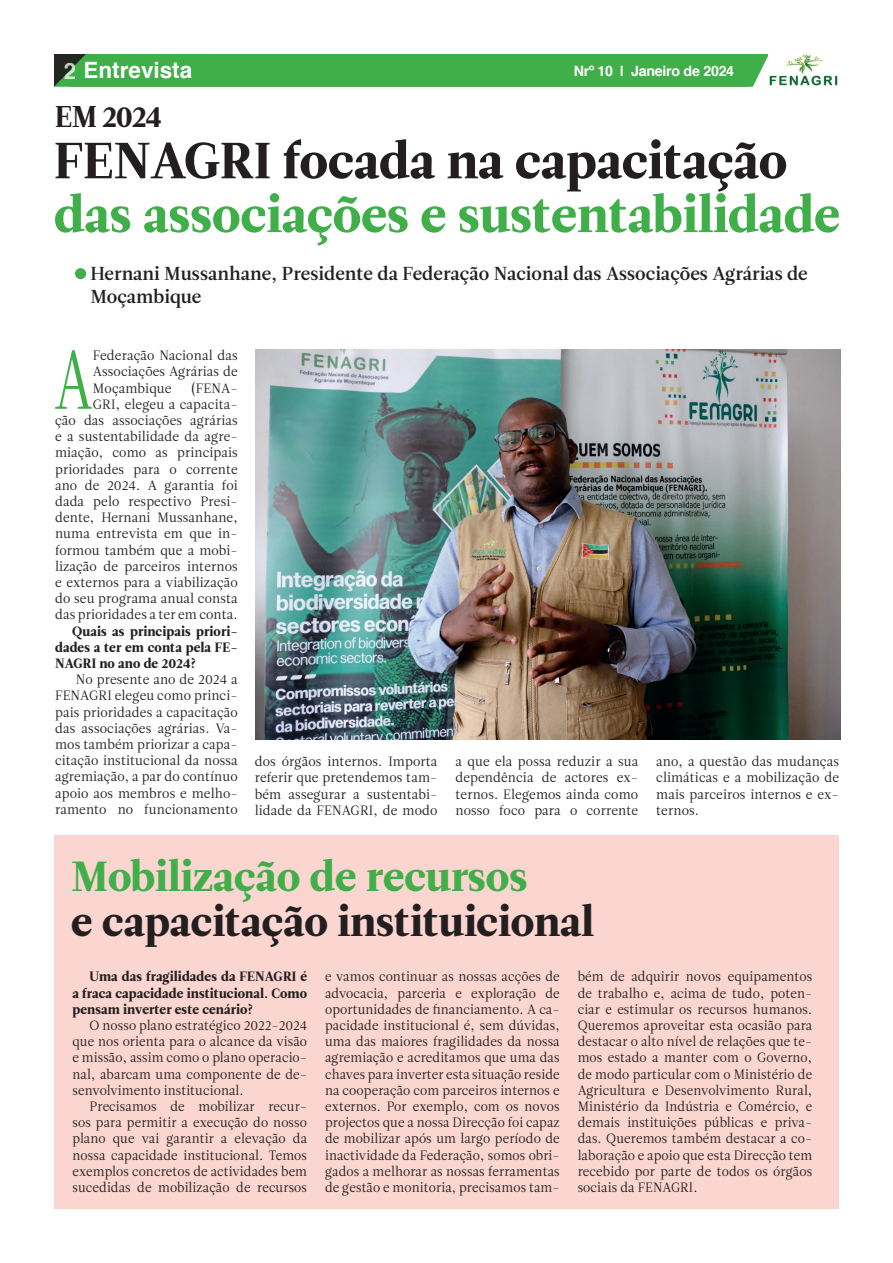
<style>
.page{position:relative;width:893px;height:1263px;background:#fff}
.page>*{position:absolute;margin:0;border:0;box-sizing:border-box;transform-origin:0 0}
.t1{font:82.95px "Leitura Roman 1";color:#40ae49;scale:.65 1}
.t2{font:50.7px "Leitura Roman 4";color:#40ae49}
.t3{font:50.7px "Leitura Roman 4";color:#231f20}
.t4{font:42px "Leitura Roman 4";color:#231f20}
.t5{font:42px "Leitura Roman 4";color:#40ae49}
.t6{font:30px "Leitura Roman 4";letter-spacing:-.03em;color:#231f20;scale:.95 1}
.t7{font:700 22.5px "Helvetica";color:#fff}
.t8{font:18.75px/22.5px "Leitura Roman 3";color:#231f20}
.t9{font:700 14.25px "Helvetica";letter-spacing:-.02em;color:#fff}
.t10{font:13.5px/16.2px "Leitura Roman 1";letter-spacing:.01em;color:#231f20;text-align:justify;scale:.95 1}
.t11{font:13.5px/16.2px "Leitura Roman 1";letter-spacing:.01em;color:#231f20;text-align:justify}
.t12{font:13.5px/16.2px "Leitura Roman 4";letter-spacing:.01em;color:#231f20;text-align:justify}
</style>
<div class="page">
<div style="left:54px;top:54px;width:714px;height:33px;background:#40ae49"></div>
<img style="left:769px;top:54px;width:69px;height:32px">
<div style="left:54px;top:835px;width:785px;height:373px;background:#fbd5cf"></div>
<img style="left:256px;top:350px;width:584px;height:389px">
<div style="left:75px;top:268px;width:11px;height:11px;background:#40ae49;border-radius:50%"></div>
<h3 class="t7" style="left:63px;top:52px;width:130px">2 Entrevista</h3>
<p class="t9" style="left:574px;top:59px;width:162px">Nrº 10 | Janeiro de 2024</p>
<h3 class="t6" style="left:55px;top:99px;width:114px">EM 2024</h3>
<h2 class="t3" style="left:54px;top:131px;width:735px">FENAGRI focada na capacitação</h2>
<h2 class="t2" style="left:54px;top:184px;width:787px">das associações e sustentabilidade</h2>
<h3 class="t8" style="left:90px;top:263px;width:719px">Hernani Mussanhane, Presidente da Federação Nacional das Associações Agrárias de<br>Moçambique</h3>
<h1 class="t1" style="left:55px;top:332px;width:60px">A</h1>
<p class="t11" style="left:93px;top:348px;width:146px">Federação Nacional das Associações Agrárias de Moçambique</p>
<p class="t11" style="left:55px;top:380px;width:184px;text-align:right">(FENA-<br>GRI, elegeu a capacita-<br>ção das associações agrárias e a sustentabilidade da agre&shy;miação, como as principais prioridades para o corrente ano de 2024. A garantia foi dada pelo respectivo Presi&shy;dente, Hernani Mussanhane, numa entrevista em que in&shy;formou também que a mobi&shy;lização de parceiros internos e externos para a viabilização do seu programa anual consta das prioridades a ter em conta.</p>
<p class="t12" style="left:55px;top:623px;width:184px;text-indent:17px">Quais as principais priori&shy;dades a ter em conta pela FE-NAGRI no ano de 2024?</p>
<p class="t11" style="left:55px;top:672px;width:184px;text-indent:21px">No presente ano de 2024 a FENAGRI elegeu como princi&shy;pais prioridades a capacitação das associações agrárias. Va&shy;mos também priorizar a capa&shy;citação institucional da nossa agremiação, a par do contínuo apoio aos membros e melho&shy;ramento no funcionamento</p>
<p class="t11" style="left:255px;top:754px;width:184px">dos órgãos internos. Importa referir que pretendemos tam&shy;bém assegurar a sustentabi&shy;lidade da FENAGRI, de modo</p>
<p class="t11" style="left:455px;top:754px;width:184px">a que ela possa reduzir a sua dependência de actores ex&shy;ternos. Elegemos ainda como nosso foco para o corrente</p>
<p class="t11" style="left:656px;top:754px;width:184px">ano, a questão das mudanças climáticas e a mobilização de mais parceiros internos e ex&shy;ternos.</p>
<h3 class="t5" style="left:71px;top:852px;width:458px">Mobilização de recursos</h3>
<h3 class="t4" style="left:71px;top:897px;width:524px">e capacitação instituicional</h3>
<p class="t12" style="left:72px;top:969px;width:236px;text-indent:17px">Uma das fragilidades da FENAGRI é a fraca capacidade institucional. Como pensam inverter este cenário?</p>
<p class="t10" style="left:72px;top:1017px;width:248px;text-indent:17px">O nosso plano estratégico 2022-2024 que nos orienta para o alcance da visão e missão, assim como o plano operacio&shy;nal, abarcam uma componente de de&shy;senvolvimento institucional.</p>
<p class="t10" style="left:72px;top:1098px;width:248px;text-indent:17px">Precisamos de mobilizar recur&shy;sos para permitir a execução do nosso plano que vai garantir a elevação da nossa capacidade institucional. Temos exemplos concretos de actividades bem sucedidas de mobilização de recursos</p>
<p class="t10" style="left:325px;top:969px;width:248px">e vamos continuar as nossas acções de advocacia, parceria e exploração de oportunidades de financiamento. A ca&shy;pacidade institucional é, sem dúvidas, uma das maiores fragilidades da nossa agremiação e acreditamos que uma das chaves para inverter esta situação reside na cooperação com parceiros internos e externos. Por exemplo, com os novos projectos que a nossa Direcção foi capaz de mobilizar após um largo período de inactividade da Federação, somos obri&shy;gados a melhorar as nossas ferramentas de gestão e monitoria, precisamos tam-</p>
<p class="t10" style="left:578px;top:969px;width:248px">bém de adquirir novos equipamentos de trabalho e, acima de tudo, poten&shy;ciar e estimular os recursos humanos.<br>Queremos aproveitar esta ocasião para destacar o alto nível de relações que te&shy;mos estado a manter com o Governo, de modo particular com o Ministério de Agricultura e Desenvolvimento Rural, Ministério da Indústria e Comércio, e demais instituições públicas e priva&shy;das. Queremos também destacar a co&shy;laboração e apoio que esta Direcção tem recebido por parte de todos os órgãos sociais da FENAGRI.</p>
</div>
